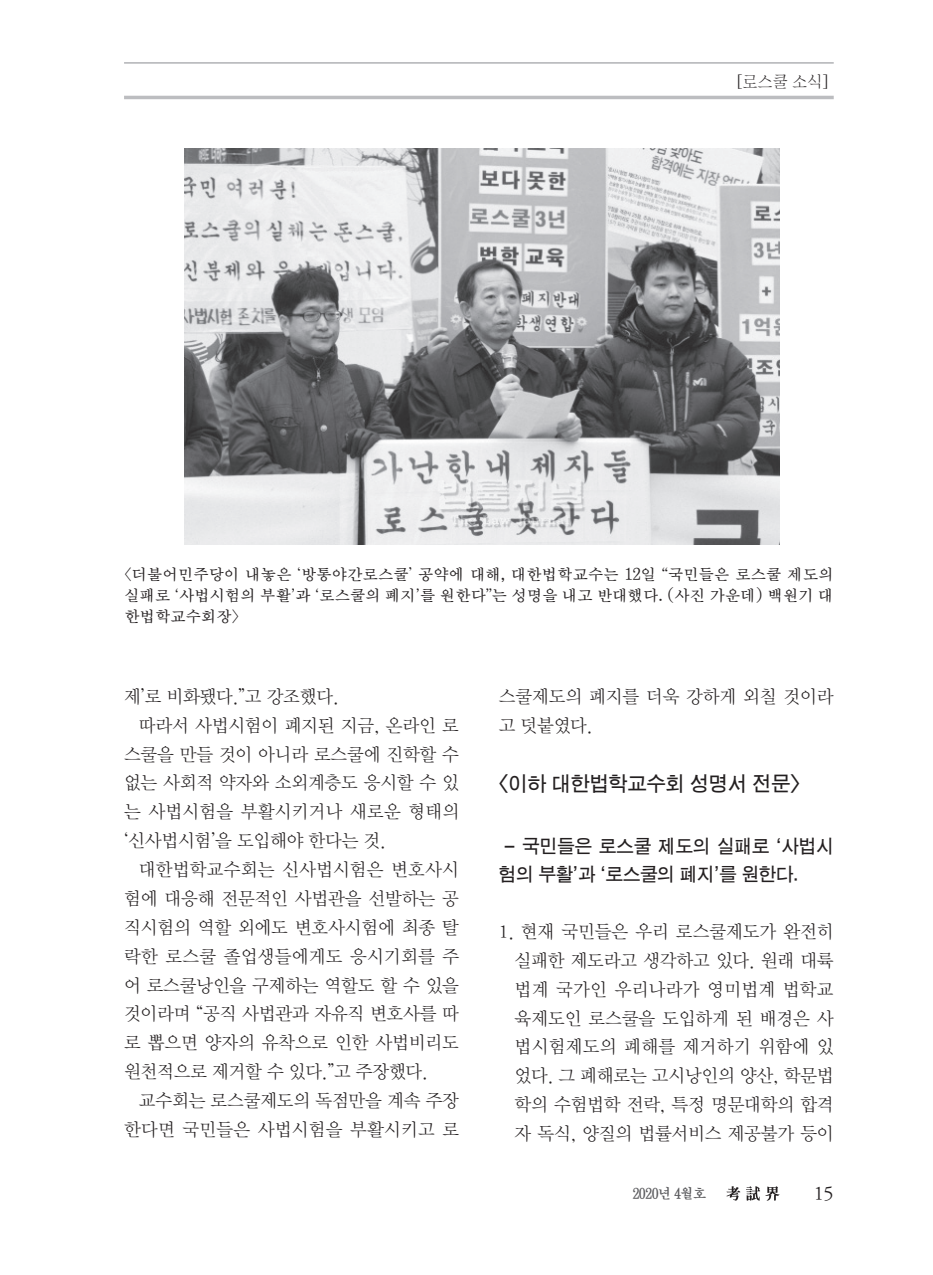
<style>
.page{position:relative;width:933px;height:1275px;background:#fff}
.page>*{position:absolute;margin:0;border:0;box-sizing:border-box;transform-origin:0 0}
.t1{font:20.12px "D Xgo Std 40";letter-spacing:-.01em;color:#231f20;scale:.95 1}
.t2{font:19.25px "DX Nmu Std 30";color:#231f20}
.t3{font:18.38px/28.9px "DX Nmu Std 20";letter-spacing:-.01em;color:#231f20}
.t4{font:18.38px "DX Nmu Std 20";letter-spacing:.015em;color:#231f20}
.t5{font:18.38px/28px "D Xgo Std 40";letter-spacing:-.005em;color:#231f20;scale:.95 1}
.t6{font:18.38px "DX Nmu Std 20";letter-spacing:.01em;color:#231f20}
.t7{font:15.75px/21px "D Xmu Std 20";letter-spacing:-.025em;color:#231f20;text-align:justify}
.t8{font:15.75px "DX Shnm Std";color:#231f20}
.t9{font:14px "D Xmu Std 40";letter-spacing:-.05em;color:#5a5a5d;scale:.95 1}
.s1{font-family:"DX Nmu Std 20"}
.s2{font-family:"DX Ngo Std 40"}
</style>
<div class="page">
<hr style="left:124px;top:96px;width:709px;height:3px;background:#bcbdc0">
<hr style="left:124px;top:62px;width:709px;height:2px;background:#bcbdc0">
<svg style="left:726px;top:1186px;width:14px;height:15px"></svg>
<svg style="left:746px;top:1186px;width:33px;height:15px"></svg>
<img style="left:184px;top:149px;width:595px;height:396px">
<p class="t8" style="left:736px;top:74px;width:94px">[로스쿨 소식]</p>
<p class="t7" style="left:124px;top:564px;width:711px">〈더불어민주당이 내놓은 <span class="s1">‘</span>방통야간로스쿨<span class="s1">’</span> 공약에 대해, 대한법학교수는 12일 “국민들은 로스쿨 제도의 실패로 ‘사법시험의 부활’과 ‘로스쿨의 폐지’를 원한다”는 성명을 내고 반대했다. (사진 가운데) 백원기 대 한법학교수회장〉</p>
<p class="t3" style="left:124px;top:682px;width:216px">제’로 비화됐다.”고 강조했다.</p>
<p class="t3" style="left:139px;top:711px;width:321px">따라서 사법시험이 폐지된 지금, 온라인 로</p>
<p class="t3" style="left:124px;top:740px;width:336px">스쿨을 만들 것이 아니라 로스쿨에 진학할 수</p>
<p class="t3" style="left:124px;top:769px;width:336px">없는 사회적 약자와 소외계층도 응시할 수 있</p>
<p class="t4" style="left:124px;top:803px;width:336px">는 사법시험을 부활시키거나 새로운 형태의</p>
<p class="t3" style="left:124px;top:827px;width:263px">‘신사법시험’을 도입해야 한다는 것.</p>
<p class="t6" style="left:139px;top:860px;width:321px">대한법학교수회는 신사법시험은 변호사시</p>
<p class="t3" style="left:124px;top:884px;width:336px">험에 대응해 전문적인 사법관을 선발하는 공</p>
<p class="t3" style="left:124px;top:913px;width:336px">직시험의 역할 외에도 변호사시험에 최종 탈</p>
<p class="t4" style="left:124px;top:947px;width:336px">락한 로스쿨 졸업생들에게도 응시기회를 주</p>
<p class="t3" style="left:124px;top:971px;width:336px">어 로스쿨낭인을 구제하는 역할도 할 수 있을</p>
<p class="t3" style="left:124px;top:1000px;width:336px">것이라며 “공직 사법관과 자유직 변호사를 따</p>
<p class="t3" style="left:124px;top:1029px;width:336px">로 뽑으면 양자의 유착으로 인한 사법비리도</p>
<p class="t3" style="left:124px;top:1058px;width:305px">원천적으로 제거할 수 있다.”고 주장했다.</p>
<p class="t3" style="left:139px;top:1086px;width:321px">교수회는 로스쿨제도의 독점만을 계속 주장</p>
<p class="t4" style="left:124px;top:1120px;width:336px">한다면 국민들은 사법시험을 부활시키고 로</p>
<p class="t3" style="left:499px;top:682px;width:336px">스쿨제도의 폐지를 더욱 강하게 외칠 것이라 고 덧붙였다.</p>
<p class="t1" style="left:499px;top:773px;width:318px">&lt;이하 대한법학교수회 성명서 전문&gt;</p>
<p class="t5" style="left:499px;top:833px;width:354px"><span class="s2">-</span> 국민들은 로스쿨 제도의 실패로 ‘사법시 험의 부활’과 ‘로스쿨의 폐지’를 원한다.</p>
<p class="t3" style="left:514px;top:917px;width:320px;text-align:justify;text-indent:-16px">1. 현재 국민들은 우리 로스쿨제도가 완전히 실패한 제도라고 생각하고 있다. 원래 대륙 법계 국가인 우리나라가 영미법계 법학교 육제도인 로스쿨을 도입하게 된 배경은 사 법시험제도의 폐해를 제거하기 위함에 있 었다. 그 폐해로는 고시낭인의 양산, 학문법 학의 수험법학 전락, 특정 명문대학의 합격 자 독식, 양질의 법률서비스 제공불가 등이</p>
<p class="t9" style="left:632px;top:1186px;width:80px">2020년 4월호</p>
<p class="t2" style="left:813px;top:1183px;width:21px">15</p>
</div>
